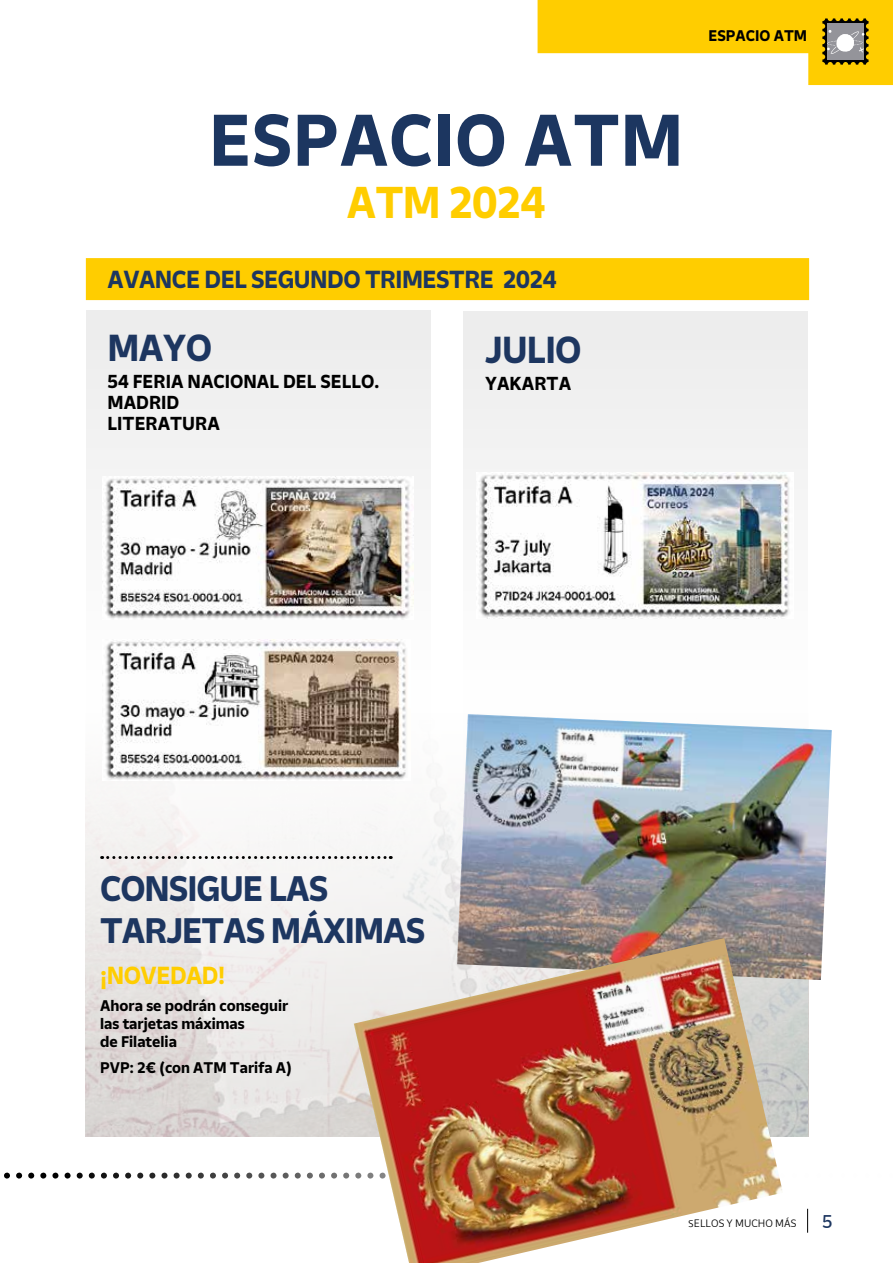
<style>
.page{position:relative;width:893px;height:1263px;background:#fff}
.page>*{position:absolute;margin:0;border:0;box-sizing:border-box;transform-origin:0 0}
.t1{font:700 70.95px "Cartero";letter-spacing:.01em;color:#1c3660}
.t2{font:700 43.35px "Cartero";letter-spacing:-.02em;color:#ffcd00}
.t3{font:700 36.6px "Cartero";letter-spacing:-.02em;color:#1d3660}
.t4{font:700 34.5px/41.4px "Cartero";letter-spacing:-.03em;color:#1d3660}
.t5{font:700 24px "Cartero";letter-spacing:-.02em;color:#1d3660}
.t6{font:700 24px "Cartero";letter-spacing:-.02em;color:#ffcd00}
.t7{font:700 18.3px/20.5px "Cartero";color:#000}
.t8{font:18px "Cartero";color:#1d3660}
.t9{font:700 15px/18px "Cartero";color:#000}
.t10{font:300 10.5px "Cartero";color:#000}
.s1{font-family:"Colaborate"}
</style>
<div class="page">
<svg style="left:807px;top:1209px;width:1px;height:24px"></svg>
<svg style="left:4px;top:1172px;width:346px;height:6px"></svg>
<svg style="left:538px;top:0;width:355px;height:85px"></svg>
<div style="left:86px;top:310px;width:345px;height:474px;background:#ededed"></div>
<div style="left:463px;top:311px;width:345px;height:474px;background:#ededed"></div>
<div style="left:86px;top:645px;width:723px;height:491px;background:#fefefe"></div>
<div style="left:86px;top:258px;width:723px;height:42px;background:#ffcd00"></div>
<img style="left:85px;top:710px;width:722px;height:426px">
<img style="left:477px;top:473px;width:317px;height:145px">
<img style="left:102px;top:639px;width:308px;height:141px">
<img style="left:102px;top:477px;width:311px;height:142px">
<img style="left:457px;top:714px;width:375px;height:266px">
<img style="left:354px;top:938px;width:429px;height:325px">
<svg style="left:102px;top:856px;width:289px;height:3px"></svg>
<h1 class="t1" style="left:209px;top:97px;width:476px">ESPACIO ATM</h1>
<h2 class="t2" style="left:347px;top:176px;width:200px">ATM 2024</h2>
<h3 class="t5" style="left:108px;top:265px;width:450px">AVANCE DEL SEGUNDO TRIMESTRE 2024</h3>
<h3 class="t3" style="left:108px;top:326px;width:106px">MAYO</h3>
<p class="t7" style="left:108px;top:371px;width:273px">54 FERIA NACIONAL DEL SELLO.<br>MADRID<br>LITERATURA</p>
<h3 class="t3" style="left:485px;top:328px;width:98px">JULIO</h3>
<p class="t7" style="left:485px;top:373px;width:88px">YAKARTA</p>
<p class="t9" style="left:708px;top:27px;width:100px">ESPACIO ATM</p>
<h3 class="t4" style="left:100px;top:868px;width:327px">CONSIGUE LAS<br>TARJETAS MÁXIMAS</h3>
<h3 class="t6" style="left:100px;top:961px;width:127px">¡NOVEDAD!</h3>
<p class="t9" style="left:100px;top:996px;width:190px">Ahora se podrán conseguir las tarjetas máximas<br>de Filatelia</p>
<p class="t9" style="left:100px;top:1059px;width:193px">PVP: 2€ (con ATM Tarifa A)</p>
<p class="t10" style="left:688px;top:1216px;width:110px"><span class="s1">S</span>ELLOS Y MUCHO MÁS</p>
<p class="t8" style="left:822px;top:1211px;width:12px">5</p>
</div>
